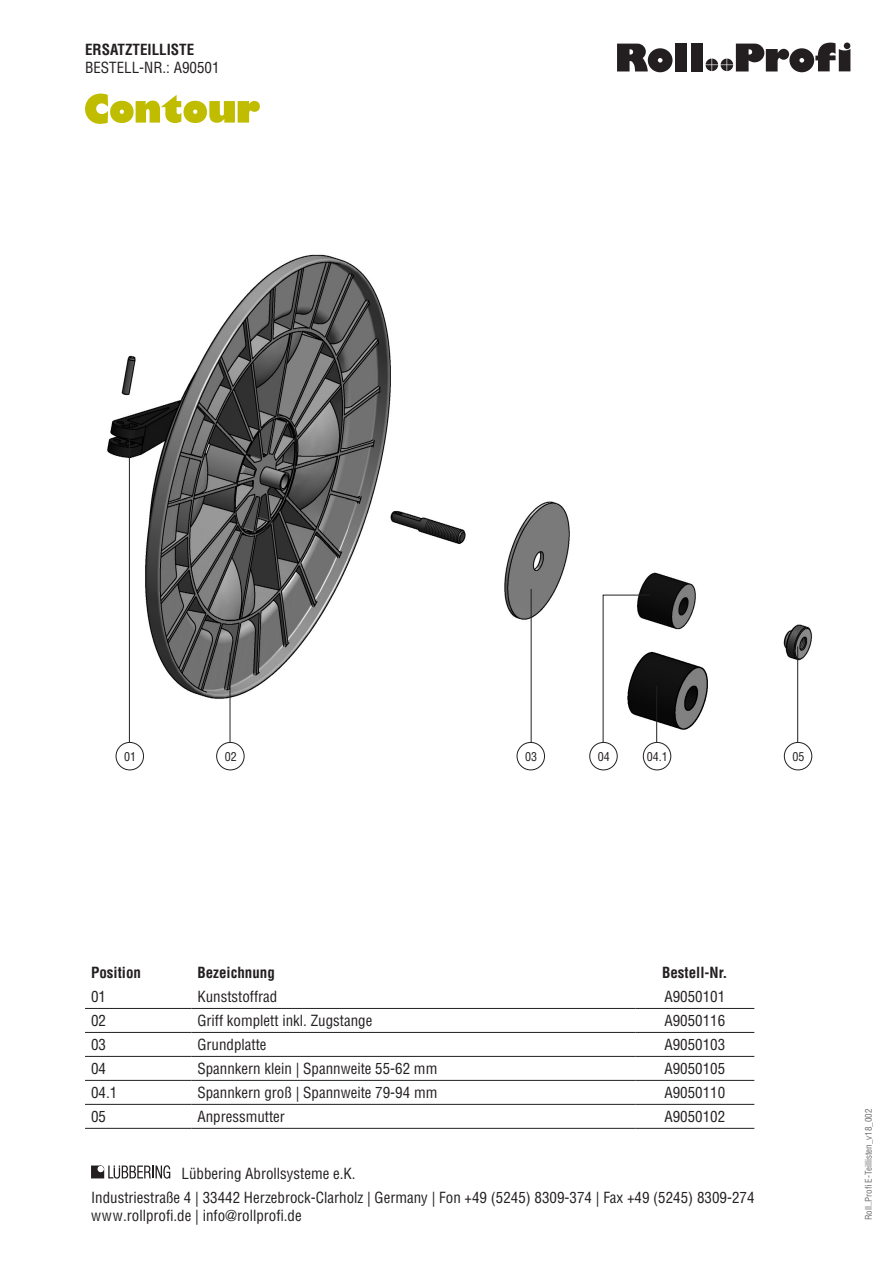
<style>
.page{position:relative;width:893px;height:1263px;background:#fff}
.page>*{position:absolute;margin:0;border:0;box-sizing:border-box;transform-origin:0 0}
.t1{font:condensed 15px/24px "Helvetica";color:#231f20}
.t2{font:700 condensed 15px "Helvetica";color:#231f20}
.t3{font:condensed 12px "Helvetica";color:#231f20}
.t4{font:condensed 9px "Helvetica";color:#6c6d70}
</style>
<div class="page">
<svg style="left:91px;top:1165px;width:79px;height:14px"></svg>
<div style="left:675px;top:43px;width:12px;height:28px;background:#231f20"></div>
<div style="left:691px;top:43px;width:12px;height:28px;background:#231f20"></div>
<svg style="left:706px;top:43px;width:144px;height:29px"></svg>
<svg style="left:617px;top:44px;width:55px;height:28px"></svg>
<hr style="left:85px;top:1008px;width:106px;height:1px;background:#231f20">
<hr style="left:191px;top:1008px;width:444px;height:1px;background:#231f20">
<hr style="left:635px;top:1008px;width:119px;height:1px;background:#231f20">
<hr style="left:85px;top:1032px;width:106px;height:1px;background:#231f20">
<hr style="left:191px;top:1032px;width:444px;height:1px;background:#231f20">
<hr style="left:635px;top:1032px;width:119px;height:1px;background:#231f20">
<hr style="left:85px;top:1056px;width:106px;height:1px;background:#231f20">
<hr style="left:191px;top:1056px;width:444px;height:1px;background:#231f20">
<hr style="left:635px;top:1056px;width:119px;height:1px;background:#231f20">
<hr style="left:85px;top:1080px;width:106px;height:1px;background:#231f20">
<hr style="left:191px;top:1080px;width:444px;height:1px;background:#231f20">
<hr style="left:635px;top:1080px;width:119px;height:1px;background:#231f20">
<hr style="left:85px;top:1104px;width:106px;height:1px;background:#231f20">
<hr style="left:191px;top:1104px;width:444px;height:1px;background:#231f20">
<hr style="left:635px;top:1104px;width:119px;height:1px;background:#231f20">
<hr style="left:85px;top:1128px;width:106px;height:1px;background:#231f20">
<hr style="left:191px;top:1128px;width:444px;height:1px;background:#231f20">
<hr style="left:635px;top:1128px;width:119px;height:1px;background:#231f20">
<img style="left:107px;top:254px;width:706px;height:517px">
<img style="left:651px;top:646px;width:74px;height:87px">
<div style="left:216px;top:742px;width:28px;height:28px;border:1px solid #231f20;border-radius:50%"></div>
<div style="left:517px;top:742px;width:28px;height:28px;border:1px solid #231f20;border-radius:50%"></div>
<div style="left:589px;top:742px;width:29px;height:28px;border:1px solid #231f20;border-radius:50%"></div>
<div style="left:643px;top:742px;width:28px;height:28px;border:1px solid #231f20;border-radius:50%"></div>
<div style="left:784px;top:742px;width:28px;height:28px;border:1px solid #231f20;border-radius:50%"></div>
<div style="left:116px;top:742px;width:28px;height:28px;border:1px solid #231f20;border-radius:50%"></div>
<hr style="left:129px;top:436px;width:1px;height:306px;background:#231f20">
<hr style="left:230px;top:653px;width:1px;height:89px;background:#231f20">
<hr style="left:531px;top:589px;width:1px;height:153px;background:#231f20">
<svg style="left:602px;top:594px;width:49px;height:149px"></svg>
<hr style="left:797px;top:646px;width:1px;height:96px;background:#231f20">
<hr style="left:656px;top:686px;width:1px;height:56px;background:#231f20">
<svg style="left:85px;top:94px;width:175px;height:30px"></svg>
<p class="t2" style="left:85px;top:40px;width:111px">ERSATZTEILLISTE</p>
<p class="t1" style="left:85px;top:55px;width:136px">BESTELL-NR.: A90501</p>
<p class="t3" style="left:124px;top:749px;width:13px">01</p>
<p class="t3" style="left:225px;top:749px;width:13px">02</p>
<p class="t3" style="left:525px;top:749px;width:13px">03</p>
<p class="t3" style="left:598px;top:749px;width:13px">04</p>
<p class="t3" style="left:647px;top:749px;width:22px">04.1</p>
<p class="t3" style="left:792px;top:749px;width:13px">05</p>
<p class="t2" style="left:91px;top:963px;width:52px">Position</p>
<p class="t2" style="left:197px;top:963px;width:79px">Bezeichnung</p>
<p class="t2" style="left:662px;top:963px;width:67px">Bestell-Nr.</p>
<p class="t1" style="left:91px;top:985px;width:16px">01</p>
<p class="t1" style="left:197px;top:985px;width:81px">Kunststoffrad</p>
<p class="t1" style="left:664px;top:985px;width:62px">A9050101</p>
<p class="t1" style="left:91px;top:1009px;width:16px">02</p>
<p class="t1" style="left:197px;top:1009px;width:176px">Griff komplett inkl. Zugstange</p>
<p class="t1" style="left:664px;top:1009px;width:62px">A9050116</p>
<p class="t1" style="left:91px;top:1033px;width:16px">03</p>
<p class="t1" style="left:197px;top:1033px;width:71px">Grundplatte</p>
<p class="t1" style="left:664px;top:1033px;width:62px">A9050103</p>
<p class="t1" style="left:91px;top:1057px;width:16px">04</p>
<p class="t1" style="left:197px;top:1057px;width:241px">Spannkern klein | Spannweite 55-62 mm</p>
<p class="t1" style="left:664px;top:1057px;width:62px">A9050105</p>
<p class="t1" style="left:91px;top:1081px;width:28px">04.1</p>
<p class="t1" style="left:197px;top:1081px;width:241px">Spannkern groß | Spannweite 79-94 mm</p>
<p class="t1" style="left:664px;top:1081px;width:62px">A9050110</p>
<p class="t1" style="left:91px;top:1105px;width:16px">05</p>
<p class="t1" style="left:197px;top:1105px;width:89px">Anpressmutter</p>
<p class="t1" style="left:664px;top:1105px;width:62px">A9050102</p>
<p class="t1" style="left:91px;top:1161px;width:665px;text-indent:91px">Lübbering Abrollsysteme e.K.<br>Industriestraße 4 | 33442 Herzebrock-Clarholz | Germany | Fon +49 (5245) 8309-374 | Fax +49 (5245) 8309-274</p>
<p class="t1" style="left:91px;top:1203px;width:212px">www.rollprofi.de | info@rollprofi.de</p>
<p class="t4" style="left:863px;top:1220px;width:113px;rotate:-90deg">Roll..Profi E-Teillisten_v18_002</p>
</div>
